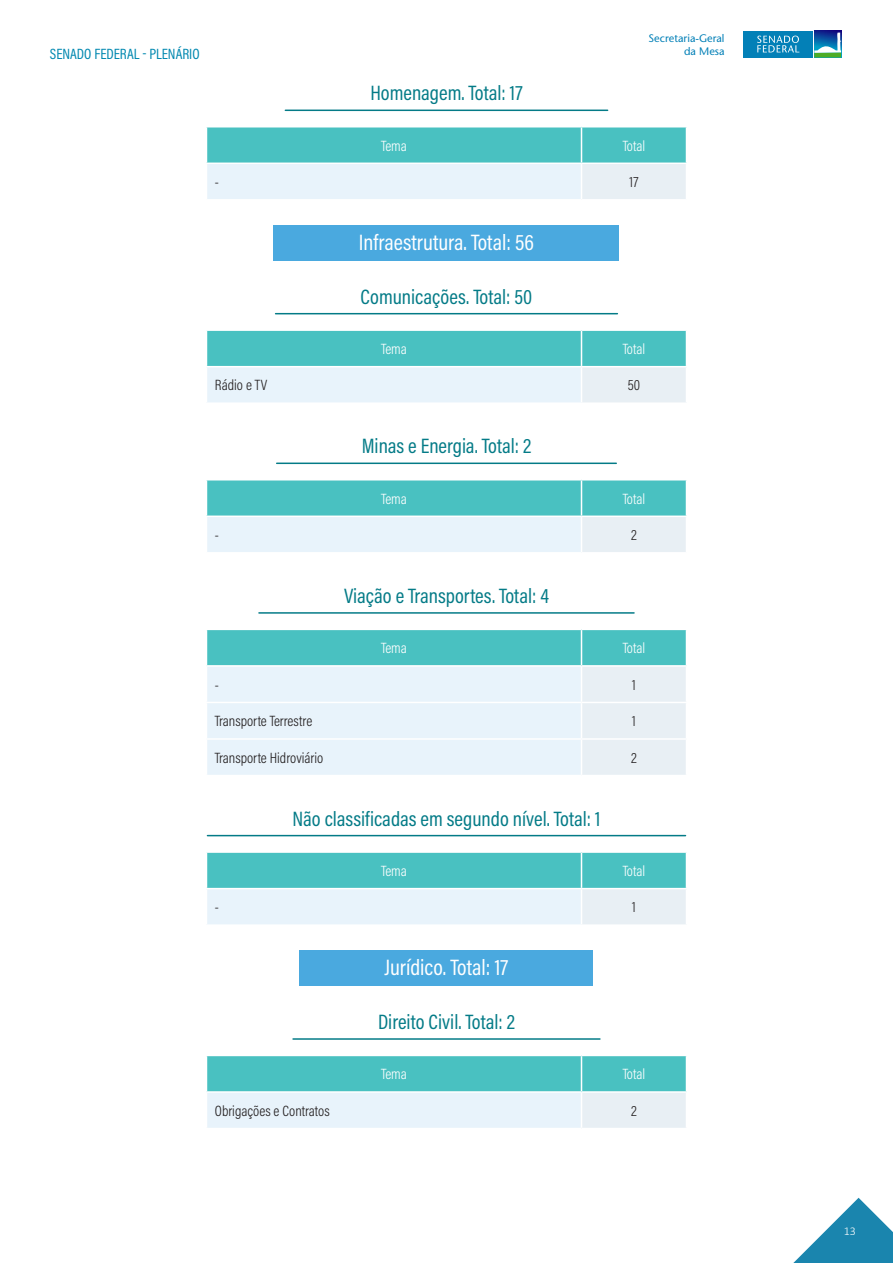
<style>
.page{position:relative;width:893px;height:1263px;background:#fff}
.page>*{position:absolute;margin:0;border:0;box-sizing:border-box;transform-origin:0 0}
.t1{font:22.5px "Acumin Pro Cond";color:#fff}
.t2{font:21px "Acumin Pro Cond";color:#047b87}
.t3{font:300 15px "Acumin Pro Cond";color:#231f20}
.t4{font:300 15px "Acumin Pro Cond";color:#fff}
.t5{font:15px "Acumin Pro Cond";color:#0088b0}
.t6{font:300 12px "Calibri";color:#fff}
.t7{font:500 10.95px/13px "Stone Sans Std";color:#0380b7;text-align:right}
</style>
<div class="page">
<svg style="left:793px;top:1198px;width:100px;height:65px"></svg>
<hr style="left:285px;top:110px;width:323px;height:1px;background:#047b87">
<div style="left:274px;top:225px;width:345px;height:35px;background:#4aa9df"></div>
<hr style="left:276px;top:313px;width:341px;height:1px;background:#047b87">
<hr style="left:277px;top:462px;width:339px;height:2px;background:#047b87">
<hr style="left:259px;top:612px;width:375px;height:2px;background:#047b87">
<hr style="left:207px;top:835px;width:478px;height:1px;background:#047b87">
<div style="left:300px;top:950px;width:293px;height:36px;background:#4aa9df"></div>
<hr style="left:293px;top:1038px;width:307px;height:2px;background:#047b87">
<div style="left:207px;top:127px;width:479px;height:36px;background:#49c1c1"></div>
<div style="left:206px;top:163px;width:375px;height:37px;background:#e8f3fb"></div>
<div style="left:581px;top:163px;width:105px;height:37px;background:#e8eff4"></div>
<hr style="left:581px;top:127px;width:1px;height:36px;background:#fff">
<hr style="left:206px;top:163px;width:375px;height:1px;background:#fff">
<hr style="left:206px;top:164px;width:1px;height:35px;background:#fff">
<hr style="left:581px;top:163px;width:106px;height:1px;background:#fff">
<hr style="left:581px;top:164px;width:1px;height:35px;background:#fff">
<hr style="left:206px;top:199px;width:375px;height:2px;background:#fff">
<hr style="left:581px;top:199px;width:106px;height:2px;background:#fff">
<div style="left:207px;top:331px;width:479px;height:35px;background:#49c1c1"></div>
<div style="left:206px;top:367px;width:375px;height:36px;background:#e8f3fb"></div>
<div style="left:581px;top:367px;width:105px;height:36px;background:#e8eff4"></div>
<hr style="left:581px;top:331px;width:1px;height:35px;background:#fff">
<hr style="left:206px;top:367px;width:1px;height:35px;background:#fff">
<hr style="left:581px;top:367px;width:1px;height:35px;background:#fff">
<hr style="left:206px;top:402px;width:375px;height:2px;background:#fff">
<hr style="left:581px;top:402px;width:106px;height:2px;background:#fff">
<div style="left:207px;top:480px;width:479px;height:35px;background:#49c1c1"></div>
<div style="left:206px;top:516px;width:375px;height:37px;background:#e8f3fb"></div>
<div style="left:581px;top:516px;width:105px;height:37px;background:#e8eff4"></div>
<hr style="left:581px;top:480px;width:1px;height:35px;background:#fff">
<hr style="left:206px;top:515px;width:375px;height:2px;background:#fff">
<hr style="left:206px;top:517px;width:1px;height:35px;background:#fff">
<hr style="left:581px;top:515px;width:106px;height:2px;background:#fff">
<hr style="left:581px;top:517px;width:1px;height:35px;background:#fff">
<hr style="left:206px;top:552px;width:375px;height:2px;background:#fff">
<hr style="left:581px;top:552px;width:106px;height:2px;background:#fff">
<svg style="left:207px;top:630px;width:479px;height:145px;background:#c0e5eb"></svg>
<hr style="left:581px;top:630px;width:1px;height:35px;background:#fff">
<hr style="left:206px;top:665px;width:375px;height:2px;background:#fff">
<hr style="left:581px;top:665px;width:106px;height:2px;background:#fff">
<hr style="left:581px;top:667px;width:1px;height:35px;background:#fff">
<hr style="left:206px;top:702px;width:375px;height:1px;background:#fff">
<hr style="left:581px;top:702px;width:106px;height:1px;background:#fff">
<hr style="left:581px;top:703px;width:1px;height:35px;background:#fff">
<hr style="left:206px;top:738px;width:375px;height:2px;background:#fff">
<hr style="left:581px;top:738px;width:106px;height:2px;background:#fff">
<hr style="left:581px;top:740px;width:1px;height:35px;background:#fff">
<div style="left:207px;top:853px;width:479px;height:35px;background:#49c1c1"></div>
<div style="left:206px;top:888px;width:375px;height:37px;background:#e8f3fb"></div>
<div style="left:581px;top:888px;width:105px;height:37px;background:#e8eff4"></div>
<hr style="left:581px;top:853px;width:1px;height:35px;background:#fff">
<hr style="left:206px;top:888px;width:375px;height:1px;background:#fff">
<hr style="left:206px;top:889px;width:1px;height:35px;background:#fff">
<hr style="left:581px;top:888px;width:106px;height:1px;background:#fff">
<hr style="left:581px;top:889px;width:1px;height:35px;background:#fff">
<hr style="left:206px;top:924px;width:375px;height:2px;background:#fff">
<hr style="left:581px;top:924px;width:106px;height:2px;background:#fff">
<div style="left:207px;top:1056px;width:479px;height:35px;background:#49c1c1"></div>
<div style="left:206px;top:1092px;width:375px;height:36px;background:#e8f3fb"></div>
<div style="left:581px;top:1092px;width:105px;height:36px;background:#e8eff4"></div>
<hr style="left:581px;top:1056px;width:1px;height:35px;background:#fff">
<hr style="left:206px;top:1091px;width:375px;height:2px;background:#fff">
<hr style="left:206px;top:1093px;width:1px;height:35px;background:#fff">
<hr style="left:581px;top:1091px;width:106px;height:2px;background:#fff">
<hr style="left:581px;top:1093px;width:1px;height:35px;background:#fff">
<img style="left:814px;top:31px;width:27px;height:2px">
<div style="left:814px;top:52px;width:27px;height:5px;background:#4dac26"></div>
<svg style="left:814px;top:33px;width:27px;height:20px"></svg>
<div style="left:743px;top:31px;width:70px;height:26px;background:#0380b7"></div>
<svg style="left:757px;top:36px;width:42px;height:17px"></svg>
<p class="t5" style="left:50px;top:44px;width:151px">SENADO FEDERAL - PLENÁRIO</p>
<p class="t7" style="left:649px;top:32px;width:77px">Secretaria-Geral da Mesa</p>
<p class="t2" style="left:370px;top:80px;width:154px">Homenagem. Total: 17</p>
<p class="t4" style="left:381px;top:136px;width:27px">Tema</p>
<p class="t4" style="left:623px;top:136px;width:24px">Total</p>
<p class="t3" style="left:215px;top:172px;width:6px">-</p>
<p class="t3" style="left:630px;top:172px;width:10px">17</p>
<p class="t1" style="left:359px;top:228px;width:177px">Infraestrutura. Total: 56</p>
<p class="t2" style="left:361px;top:283px;width:173px">Comunicações. Total: 50</p>
<p class="t4" style="left:381px;top:339px;width:27px">Tema</p>
<p class="t4" style="left:623px;top:339px;width:24px">Total</p>
<p class="t3" style="left:215px;top:376px;width:54px">Rádio e TV</p>
<p class="t3" style="left:628px;top:376px;width:14px">50</p>
<p class="t2" style="left:362px;top:433px;width:171px">Minas e Energia. Total: 2</p>
<p class="t4" style="left:381px;top:489px;width:27px">Tema</p>
<p class="t4" style="left:623px;top:489px;width:24px">Total</p>
<p class="t3" style="left:215px;top:525px;width:6px">-</p>
<p class="t3" style="left:631px;top:525px;width:7px">2</p>
<p class="t2" style="left:344px;top:582px;width:206px">Viação e Transportes. Total: 4</p>
<p class="t4" style="left:381px;top:638px;width:27px">Tema</p>
<p class="t4" style="left:623px;top:638px;width:24px">Total</p>
<p class="t3" style="left:215px;top:675px;width:6px">-</p>
<p class="t3" style="left:632px;top:675px;width:5px">1</p>
<p class="t3" style="left:215px;top:711px;width:99px">Transporte Terrestre</p>
<p class="t3" style="left:632px;top:711px;width:5px">1</p>
<p class="t3" style="left:215px;top:748px;width:110px">Transporte Hidroviário</p>
<p class="t3" style="left:631px;top:748px;width:7px">2</p>
<p class="t2" style="left:292px;top:805px;width:309px">Não classificadas em segundo nível. Total: 1</p>
<p class="t4" style="left:381px;top:861px;width:27px">Tema</p>
<p class="t4" style="left:623px;top:861px;width:24px">Total</p>
<p class="t3" style="left:215px;top:898px;width:6px">-</p>
<p class="t3" style="left:632px;top:898px;width:5px">1</p>
<p class="t1" style="left:385px;top:953px;width:125px">Jurídico. Total: 17</p>
<p class="t2" style="left:378px;top:1008px;width:138px">Direito Civil. Total: 2</p>
<p class="t4" style="left:381px;top:1064px;width:27px">Tema</p>
<p class="t4" style="left:623px;top:1064px;width:24px">Total</p>
<p class="t3" style="left:215px;top:1101px;width:116px">Obrigações e Contratos</p>
<p class="t3" style="left:631px;top:1101px;width:7px">2</p>
<p class="t6" style="left:844px;top:1223px;width:14px">13</p>
</div>
